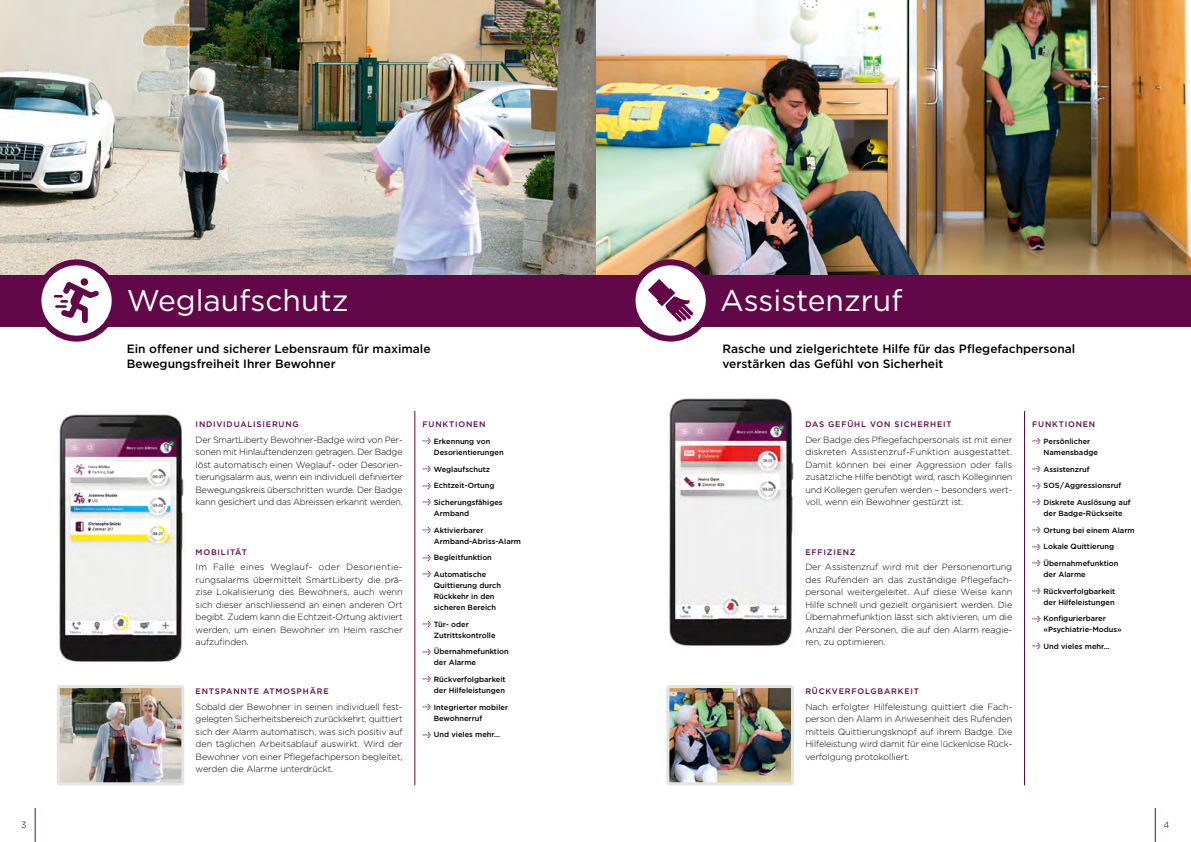
<style>
.page{position:relative;width:1191px;height:842px;background:#fff}
.page>*{position:absolute;margin:0;border:0;box-sizing:border-box;transform-origin:0 0}
.t1{font:30px "Gotham";color:#fff}
.t2{font:500 12px/14.4px "Gotham";color:#000}
.t3{font:300 9px/12.5px "Gotham";letter-spacing:-.01em;color:#000;text-align:justify}
.t4{font:500 8px "Gotham";letter-spacing:.1em;color:#620748}
.t5{font:500 7.5px/11px "Gotham";color:#000}
.s1{font-family:"Meta Plus";font-weight:700;font-size:7px;color:#620748}
</style>
<div class="page">
<img style="left:0;top:0;width:1191px;height:275px">
<hr style="left:35px;top:808px;width:1px;height:34px;background:#620748">
<hr style="left:1155px;top:808px;width:1px;height:34px;background:#620748">
<div style="left:595px;top:275px;width:596px;height:51px;background:#620748"></div>
<svg style="left:632px;top:262px;width:76px;height:77px;fill:#fff"></svg>
<svg style="left:648px;top:279px;width:45px;height:43px"></svg>
<div style="left:629px;top:259px;width:82px;height:83px;border:6px solid #620748;border-radius:50%"></div>
<div style="left:0;top:275px;width:595px;height:51px;background:#620748"></div>
<hr style="left:414px;top:411px;width:1px;height:374px;background:#620748">
<hr style="left:1024px;top:411px;width:1px;height:374px;background:#620748">
<img style="left:61px;top:689px;width:119px;height:92px">
<div style="left:57px;top:685px;width:127px;height:100px;border:3px solid #e3e4e6;border-radius:2px"></div>
<img style="left:59px;top:414px;width:125px;height:248px">
<svg style="left:38px;top:262px;width:77px;height:77px;fill:#fff"></svg>
<svg style="left:54px;top:277px;width:45px;height:46px"></svg>
<div style="left:35px;top:259px;width:83px;height:83px;border:6px solid #620748;border-radius:50%"></div>
<img style="left:669px;top:398px;width:125px;height:248px">
<img style="left:670px;top:689px;width:120px;height:92px">
<div style="left:666px;top:685px;width:128px;height:100px;border:3px solid #e3e4e6;border-radius:2px"></div>
<h1 class="t1" style="left:127px;top:281px;width:223px">Weglaufschutz</h1>
<h2 class="t2" style="left:127px;top:342px;width:305px">Ein offener und sicherer Lebensraum für maximale<br>Bewegungsfreiheit Ihrer Bewohner</h2>
<p class="t4" style="left:196px;top:419px;width:105px">INDIVIDUALISIERUNG</p>
<p class="t3" style="left:196px;top:433px;width:208px">Der SmartLiberty Bewohner-Badge wird von Per&shy;sonen mit Hinlauftendenzen getragen. Der Badge löst automatisch einen Weglauf- oder Desorien&shy;tierungsalarm aus, wenn ein individuell definierter Bewegungskreis überschritten wurde. Der Badge kann gesichert und das Abreissen erkannt werden.</p>
<p class="t4" style="left:196px;top:547px;width:53px">MOBILITÄT</p>
<p class="t3" style="left:196px;top:560px;width:208px">Im Falle eines Weglauf- oder Desorientie&shy;rungsalarms übermittelt SmartLiberty die prä&shy;zise Lokalisierung des Bewohners, auch wenn sich dieser anschliessend an einen anderen Ort begibt. Zudem kann die Echtzeit-Ortung aktiviert werden, um einen Bewohner im Heim rascher aufzufinden.</p>
<p class="t4" style="left:196px;top:686px;width:135px">ENTSPANNTE ATMOSPHÄRE</p>
<p class="t3" style="left:196px;top:700px;width:208px">Sobald der Bewohner in seinen individuell fest&shy;gelegten Sicherheitsbereich zurückkehrt, quittiert sich der Alarm automatisch, was sich positiv auf den täglichen Arbeitsablauf auswirkt. Wird der Bewohner von einer Pflegefachperson begleitet, werden die Alarme unterdrückt.</p>
<p class="t4" style="left:422px;top:419px;width:65px">FUNKTIONEN</p>
<p class="t5" style="left:434px;top:436px;width:71px;text-indent:-11px"><span class="s1">&gt;</span> Erkennung von<br>Desorientierungen</p>
<p class="t5" style="left:422px;top:463px;width:69px"><span class="s1">&gt;</span> Weglaufschutz</p>
<p class="t5" style="left:422px;top:480px;width:74px"><span class="s1">&gt;</span> Echtzeit-Ortung</p>
<p class="t5" style="left:434px;top:497px;width:70px;text-indent:-11px"><span class="s1">&gt;</span> Sicherungsfähiges<br>Armband</p>
<p class="t5" style="left:434px;top:524px;width:89px;text-indent:-11px"><span class="s1">&gt;</span> Aktivierbarer<br>Armband-Abriss-Alarm</p>
<p class="t5" style="left:422px;top:552px;width:71px"><span class="s1">&gt;</span> Begleitfunktion</p>
<p class="t5" style="left:434px;top:569px;width:69px;text-indent:-11px"><span class="s1">&gt;</span> Automatische<br>Quittierung durch<br>Rückkehr in den sicheren Bereich</p>
<p class="t5" style="left:434px;top:618px;width:63px;text-indent:-11px"><span class="s1">&gt;</span> Tür- oder<br>Zutrittskontrolle</p>
<p class="t5" style="left:434px;top:646px;width:76px;text-indent:-11px"><span class="s1">&gt;</span> Übernahmefunktion der Alarme</p>
<p class="t5" style="left:422px;top:674px;width:85px;text-align:right"><span class="s1">&gt;</span> Rückverfolgbarkeit der Hilfeleistungen</p>
<p class="t5" style="left:434px;top:701px;width:76px;text-indent:-11px"><span class="s1">&gt;</span> Integrierter mobiler<br>Bewohnerruf</p>
<p class="t5" style="left:422px;top:729px;width:79px"><span class="s1">&gt;</span> Und vieles mehr…</p>
<h1 class="t1" style="left:720px;top:281px;width:184px">Assistenzruf</h1>
<h2 class="t2" style="left:722px;top:342px;width:354px">Rasche und zielgerichtete Hilfe für das Pflegefachpersonal verstärken das Gefühl von Sicherheit</h2>
<p class="t4" style="left:805px;top:419px;width:148px">DAS GEFÜHL VON SICHERHEIT</p>
<p class="t3" style="left:805px;top:433px;width:209px">Der Badge des Pflegefachpersonals ist mit einer diskreten Assistenzruf-Funktion ausgestattet.<br>Damit können bei einer Aggression oder falls zusätzliche Hilfe benötigt wird, rasch Kolleginnen und Kollegen gerufen werden – besonders wert&shy;voll, wenn ein Bewohner gestürzt ist.</p>
<p class="t4" style="left:805px;top:547px;width:52px">EFFIZIENZ</p>
<p class="t3" style="left:805px;top:560px;width:208px">Der Assistenzruf wird mit der Personenortung des Rufenden an das zuständige Pflegefach&shy;personal weitergeleitet. Auf diese Weise kann Hilfe schnell und gezielt organisiert werden. Die Übernahmefunktion lässt sich aktivieren, um die Anzahl der Personen, die auf den Alarm reagie&shy;ren, zu optimieren.</p>
<p class="t4" style="left:805px;top:686px;width:115px">RÜCKVERFOLGBARKEIT</p>
<p class="t3" style="left:805px;top:700px;width:208px">Nach erfolgter Hilfeleistung quittiert die Fach&shy;person den Alarm in Anwesenheit des Rufenden mittels Quittierungsknopf auf ihrem Badge. Die Hilfeleistung wird damit für eine lückenlose Rück&shy;verfolgung protokolliert.</p>
<p class="t4" style="left:1032px;top:419px;width:65px">FUNKTIONEN</p>
<p class="t5" style="left:1043px;top:436px;width:56px;text-indent:-11px"><span class="s1">&gt;</span> Persönlicher<br>Namensbadge</p>
<p class="t5" style="left:1032px;top:463px;width:59px"><span class="s1">&gt;</span> Assistenzruf</p>
<p class="t5" style="left:1032px;top:480px;width:91px"><span class="s1">&gt;</span> SOS / Aggressionsruf</p>
<p class="t5" style="left:1032px;top:497px;width:100px;text-align:center"><span class="s1">&gt;</span> Diskrete Auslösung auf der Badge-Rückseite</p>
<p class="t5" style="left:1032px;top:524px;width:104px"><span class="s1">&gt;</span> Ortung bei einem Alarm</p>
<p class="t5" style="left:1032px;top:541px;width:83px"><span class="s1">&gt;</span> Lokale Quittierung</p>
<p class="t5" style="left:1043px;top:558px;width:76px;text-indent:-11px"><span class="s1">&gt;</span> Übernahmefunktion der Alarme</p>
<p class="t5" style="left:1032px;top:585px;width:85px;text-align:right"><span class="s1">&gt;</span> Rückverfolgbarkeit der Hilfeleistungen</p>
<p class="t5" style="left:1043px;top:613px;width:80px;text-indent:-11px"><span class="s1">&gt;</span> Konfigurierbarer «Psychiatrie-Modus»</p>
<p class="t5" style="left:1032px;top:641px;width:79px"><span class="s1">&gt;</span> Und vieles mehr…</p>
<p class="t3" style="left:21px;top:818px;width:7px">3</p>
<p class="t3" style="left:1163px;top:818px;width:7px">4</p>
</div>
